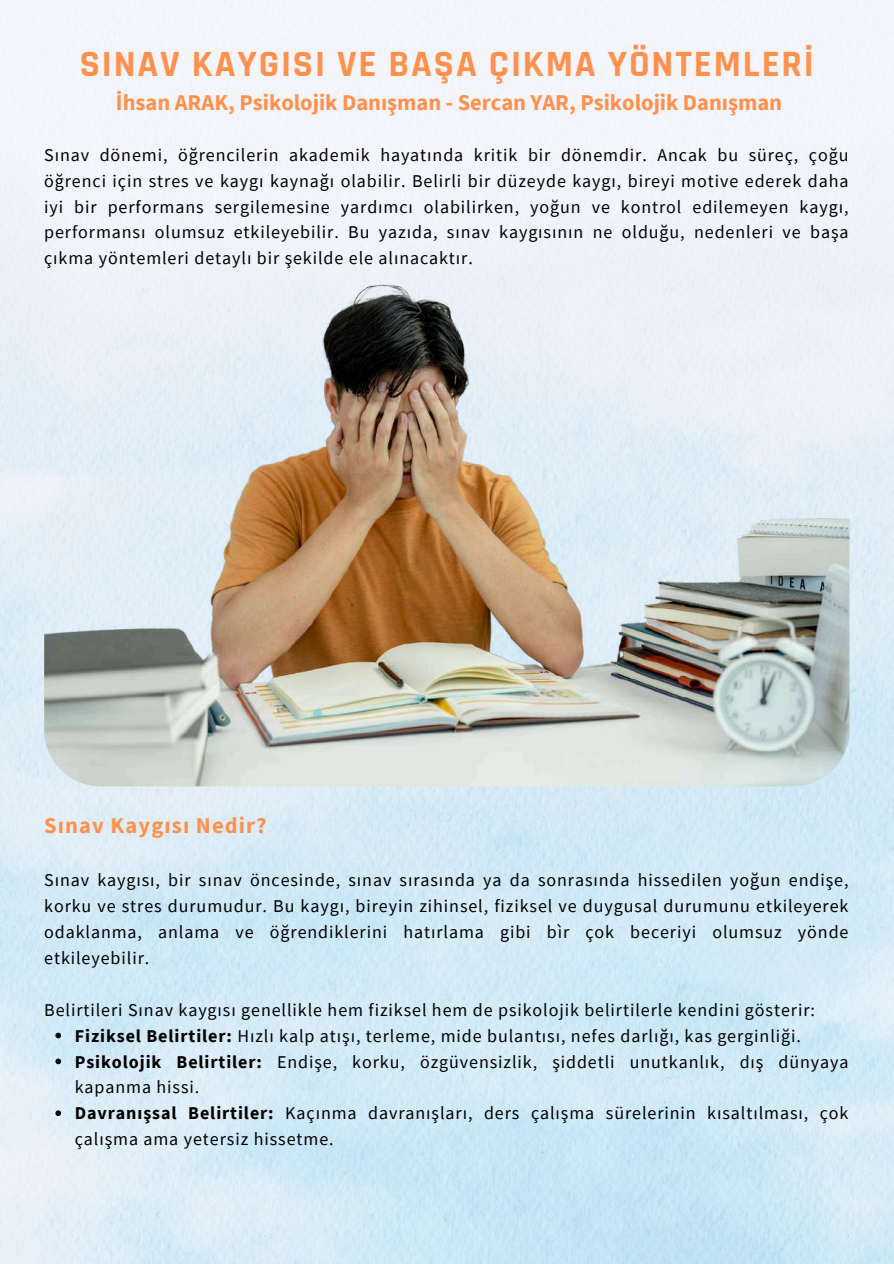
<style>
.page{position:relative;width:894px;height:1264px;background:#fff}
.page>*{position:absolute;margin:0;border:0;box-sizing:border-box;transform-origin:0 0}
.t1{font:700 37.5px "Rajdhani";letter-spacing:.05em;color:#ff914d}
.t2{font:700 22.5px "Source Sans Pro";color:#ff914d}
.t3{font:700 22.5px "Source Sans Pro";letter-spacing:.05em;color:#ff914d}
.t4{font:18px/25.8px "Source Sans Pro";letter-spacing:.05em;color:#000;text-align:justify}
.s1{font-weight:700}
</style>
<div class="page">
<img style="left:0;top:0;width:893px;height:1263px">
<img style="left:44px;top:250px;width:805px;height:536px;border-radius:56px">
<svg style="left:55px;top:1032px;width:6px;height:6px"></svg>
<svg style="left:55px;top:1058px;width:6px;height:6px"></svg>
<svg style="left:55px;top:1110px;width:6px;height:5px"></svg>
<h1 class="t1" style="left:80px;top:41px;width:735px">SINAV KAYGISI VE BAŞA ÇIKMA YÖNTEMLERİ</h1>
<p class="t2" style="left:116px;top:87px;width:667px">İhsan ARAK, Psikolojik Danışman - Sercan YAR, Psikolojik Danışman</p>
<p class="t4" style="left:44px;top:141px;width:805px">Sınav dönemi, öğrencilerin akademik hayatında kritik bir dönemdir. Ancak bu süreç, çoğu öğrenci için stres ve kaygı kaynağı olabilir. Belirli bir düzeyde kaygı, bireyi motive ederek daha iyi bir performans sergilemesine yardımcı olabilirken, yoğun ve kontrol edilemeyen kaygı, performansı olumsuz etkileyebilir. Bu yazıda, sınav kaygısının ne olduğu, nedenleri ve başa çıkma yöntemleri detaylı bir şekilde ele alınacaktır.</p>
<p class="t3" style="left:44px;top:811px;width:224px">Sınav Kaygısı Nedir?</p>
<p class="t4" style="left:44px;top:867px;width:805px">Sınav kaygısı, bir sınav öncesinde, sınav sırasında ya da sonrasında hissedilen yoğun endişe, korku ve stres durumudur. Bu kaygı, bireyin zihinsel, fiziksel ve duygusal durumunu etkileyerek odaklanma, anlama ve öğrendiklerini hatırlama gibi bìr çok beceriyi olumsuz yönde etkileyebilir.</p>
<p class="t4" style="left:75px;top:996px;width:775px;text-align:left;text-indent:-31px">Belirtileri Sınav kaygısı genellikle hem fiziksel hem de psikolojik belirtilerle kendini gösterir:<br><span class="s1">Fiziksel Belirtiler:</span> Hızlı kalp atışı, terleme, mide bulantısı, nefes darlığı, kas gerginliği.<br><span class="s1">Psikolojik Belirtiler:</span> Endişe, korku, özgüvensizlik, şiddetli unutkanlık, dış dünyaya kapanma hissi.<br><span class="s1">Davranışsal Belirtiler:</span> Kaçınma davranışları, ders çalışma sürelerinin kısaltılması, çok çalışma ama yetersiz hissetme.</p>
</div>
